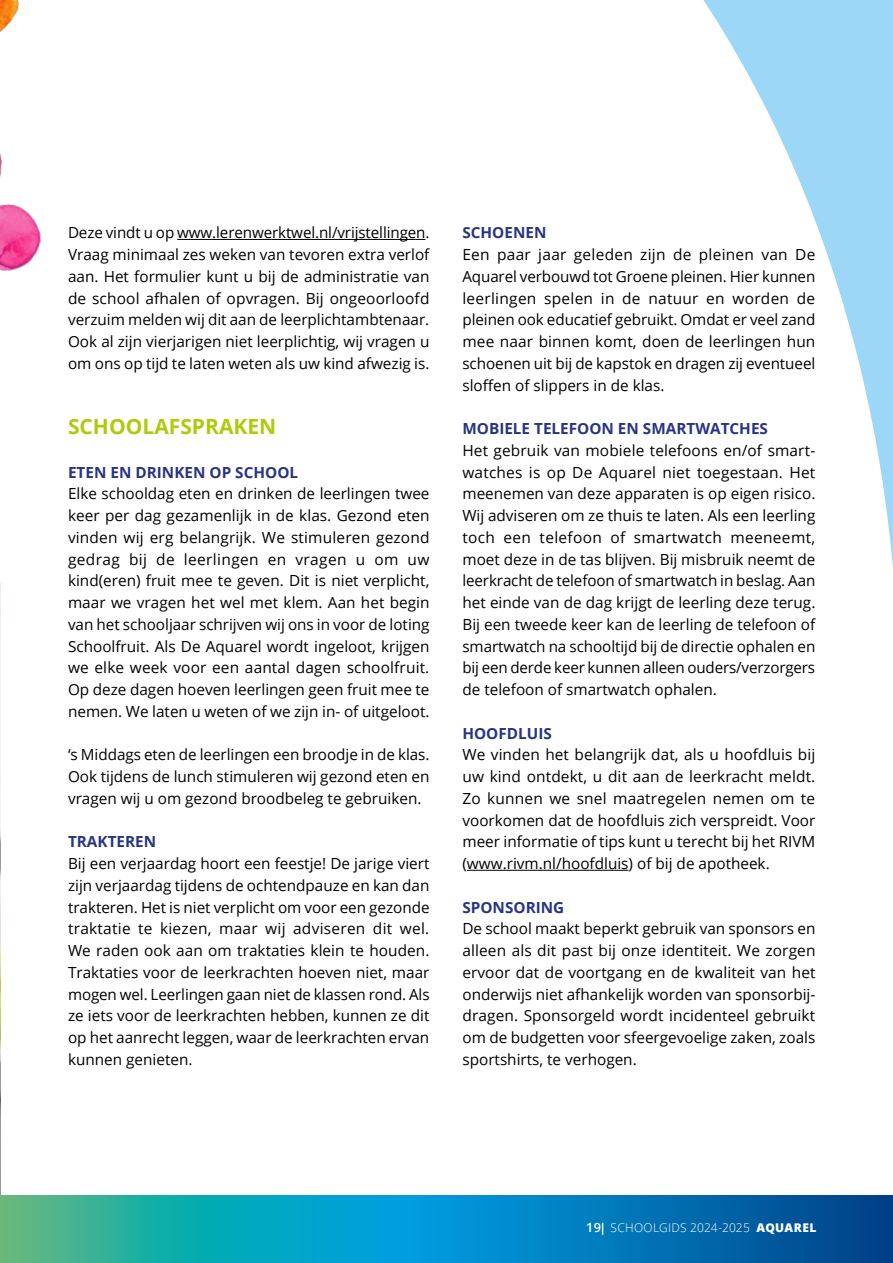
<style>
.page{position:relative;width:893px;height:1263px;background:#fff}
.page>*{position:absolute;margin:0;border:0;box-sizing:border-box;transform-origin:0 0}
.t1{font:700 21px "Open Sans";color:#afca0b}
.t2{font:15.3px/21.8px "Open Sans";color:#000;text-align:justify}
.t3{font:700 15.3px "Open Sans";color:#283583}
.t4{font:300 12px "Open Sans";letter-spacing:.025em;color:#fff}
.s1{font-weight:600;font-size:12.75px}
.s2{font-weight:700}
.s3{font-weight:800}
</style>
<div class="page">
<svg style="left:703px;top:0;width:190px;height:567px"></svg>
<img style="left:0;top:1195px;width:893px;height:68px">
<hr style="left:177px;top:239px;width:248px;height:1px;background:#000">
<hr style="left:467px;top:870px;width:162px;height:1px;background:#000">
<img style="left:0;top:584px;width:1px;height:612px">
<img style="left:0;top:0;width:338px;height:271px">
<div style="left:99px;top:0;width:284px;height:89px;background:#fff"></div>
<p class="t2" style="left:68px;top:221px;width:363px">Deze vindt u op www.lerenwerktwel.nl/vrijstellingen.<br>Vraag minimaal zes weken van tevoren extra verlof aan. Het formulier kunt u bij de administratie van de school afhalen of opvragen. Bij ongeoorloofd verzuim melden wij dit aan de leerplichtambtenaar.<br>Ook al zijn vierjarigen niet leerplichtig, wij vragen u om ons op tijd te laten weten als uw kind afwezig is.</p>
<h1 class="t1" style="left:68px;top:412px;width:210px">SCHOOLAFSPRAKEN</h1>
<p class="t3" style="left:68px;top:461px;width:232px">ETEN EN DRINKEN OP SCHOOL</p>
<p class="t2" style="left:68px;top:482px;width:363px">Elke schooldag eten en drinken de leerlingen twee keer per dag gezamenlijk in de klas. Gezond eten vinden wij erg belangrijk. We stimuleren gezond gedrag bij de leerlingen en vragen u om uw kind(eren) fruit mee te geven. Dit is niet verplicht, maar we vragen het wel met klem. Aan het begin van het schooljaar schrijven wij ons in voor de loting Schoolfruit. Als De Aquarel wordt ingeloot, krijgen we elke week voor een aantal dagen schoolfruit.<br>Op deze dagen hoeven leerlingen geen fruit mee te nemen. We laten u weten of we zijn in- of uitgeloot.</p>
<p class="t2" style="left:68px;top:743px;width:363px">‘s Middags eten de leerlingen een broodje in de klas.<br>Ook tijdens de lunch stimuleren wij gezond eten en vragen wij u om gezond broodbeleg te gebruiken.</p>
<p class="t3" style="left:68px;top:831px;width:90px">TRAKTEREN</p>
<p class="t2" style="left:68px;top:852px;width:363px">Bij een verjaardag hoort een feestje! De jarige viert zijn verjaardag tijdens de ochtendpauze en kan dan trakteren. Het is niet verplicht om voor een gezonde traktatie te kiezen, maar wij adviseren dit wel.<br>We raden ook aan om traktaties klein te houden.<br>Traktaties voor de leerkrachten hoeven niet, maar mogen wel. Leerlingen gaan niet de klassen rond. Als ze iets voor de leerkrachten hebben, kunnen ze dit op het aanrecht leggen, waar de leerkrachten ervan kunnen genieten.</p>
<p class="t3" style="left:462px;top:222px;width:86px">SCHOENEN</p>
<p class="t2" style="left:462px;top:243px;width:354px">Een paar jaar geleden zijn de pleinen van De Aquarel verbouwd tot Groene pleinen. Hier kunnen leerlingen spelen in de natuur en worden de pleinen ook educatief gebruikt. Omdat er veel zand mee naar binnen komt, doen de leerlingen hun schoenen uit bij de kapstok en dragen zij eventueel sloffen of slippers in de klas.</p>
<p class="t3" style="left:462px;top:418px;width:307px">MOBIELE TELEFOON EN SMARTWATCHES</p>
<p class="t2" style="left:462px;top:439px;width:354px">Het gebruik van mobiele telefoons en/of smart&shy;watches is op De Aquarel niet toegestaan. Het meenemen van deze apparaten is op eigen risico.<br>Wij adviseren om ze thuis te laten. Als een leerling toch een telefoon of smartwatch meeneemt, moet deze in de tas blijven. Bij misbruik neemt de leerkracht de telefoon of smartwatch in beslag. Aan het einde van de dag krijgt de leerling deze terug.<br>Bij een tweede keer kan de leerling de telefoon of smartwatch na schooltijd bij de directie ophalen en bij een derde keer kunnen alleen ouders/verzorgers de telefoon of smartwatch ophalen.</p>
<p class="t3" style="left:462px;top:722px;width:91px">HOOFDLUIS</p>
<p class="t2" style="left:462px;top:743px;width:354px">We vinden het belangrijk dat, als u hoofdluis bij uw kind ontdekt, u dit aan de leerkracht meldt.<br>Zo kunnen we snel maatregelen nemen om te voorkomen dat de hoofdluis zich verspreidt. Voor meer informatie of tips kunt u terecht bij het RIVM (www.rivm.nl/hoofdluis) of bij de apotheek.</p>
<p class="t3" style="left:462px;top:896px;width:103px">SPONSORING</p>
<p class="t2" style="left:462px;top:917px;width:355px">De school maakt beperkt gebruik van sponsors en alleen als dit past bij onze identiteit. We zorgen ervoor dat de voortgang en de kwaliteit van het onderwijs niet afhankelijk worden van sponsorbij&shy;dragen. Sponsorgeld wordt incidenteel gebruikt om de budgetten voor sfeergevoelige zaken, zoals sportshirts, te verhogen.</p>
<p class="t4" style="left:586px;top:1219px;width:232px"><span class="s1">19</span><span class="s2">|</span> SCHOOLGIDS 2024-2025 <span class="s3">AQUAREL</span></p>
</div>
